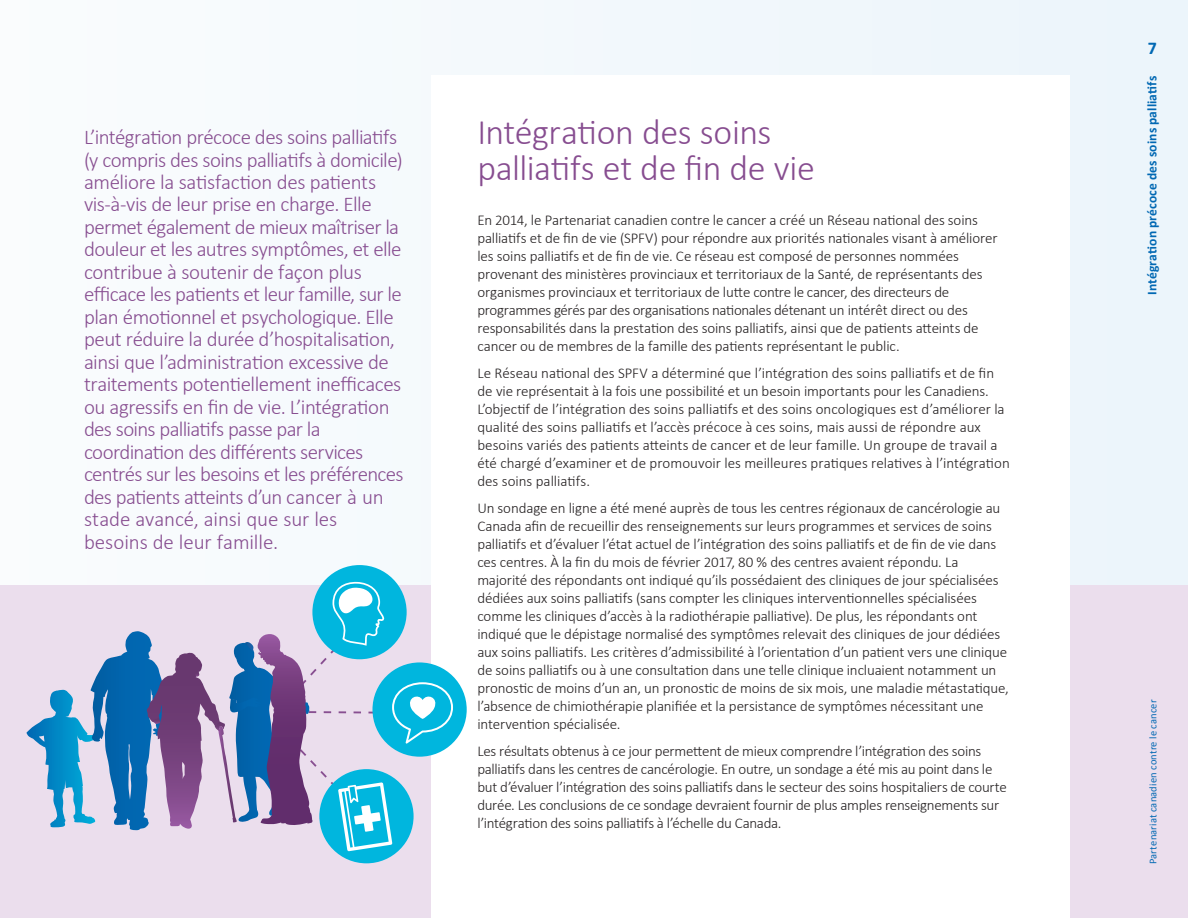
<style>
.page{position:relative;width:1188px;height:918px;background:#fff}
.page>*{position:absolute;margin:0;border:0;box-sizing:border-box;transform-origin:0 0}
.t1{font:300 36px/36px "Calibri";letter-spacing:-.01em;color:#874d90}
.t2{font:300 21px/22.5px "Calibri";letter-spacing:-.025em;color:#874d90}
.t3{font:700 18px "Calibri";color:#0168b3}
.t4{font:300 15px/18px "Calibri";letter-spacing:-.01em;color:#231f20}
.t5{font:700 13.5px "Calibri";letter-spacing:.01em;color:#0168b3}
.t6{font:10.5px "Calibri";letter-spacing:.015em;color:#0168b3}
</style>
<div class="page">
<div style="left:0;top:0;width:1188px;height:585px;background:#f6fafd"></div>
<div style="left:0;top:585px;width:1188px;height:333px;background:#ebdeed"></div>
<div style="left:431px;top:75px;width:638px;height:843px;background:#fff"></div>
<div style="left:312px;top:565px;width:95px;height:94px;background:#00b6de;border-radius:50%"></div>
<div style="left:372px;top:662px;width:95px;height:95px;background:#00b6de;border-radius:50%"></div>
<div style="left:319px;top:769px;width:95px;height:94px;background:#00b6de;border-radius:50%"></div>
<svg style="left:26px;top:581px;width:427px;height:270px"></svg>
<p class="t2" style="left:84px;top:125px;width:321px">L’intégration précoce des soins palliatifs (y compris des soins palliatifs à domicile) améliore la satisfaction des patients vis-à-vis de leur prise en charge. Elle permet également de mieux maîtriser la douleur et les autres symptômes, et elle contribue à soutenir de façon plus efficace les patients et leur famille, sur le plan émotionnel et psychologique. Elle peut réduire la durée d’hospitalisation, ainsi que l’administration excessive de traitements potentiellement inefficaces ou agressifs en fin de vie. L’intégration des soins palliatifs passe par la coordination des différents services centrés sur les besoins et les préférences des patients atteints d’un cancer à un stade avancé, ainsi que sur les besoins de leur famille.</p>
<h1 class="t1" style="left:477px;top:112px;width:339px">Intégration des soins palliatifs et de fin de vie</h1>
<p class="t4" style="left:477px;top:210px;width:522px">En 2014, le Partenariat canadien contre le cancer a créé un Réseau national des soins palliatifs et de fin de vie (SPFV) pour répondre aux priorités nationales visant à améliorer les soins palliatifs et de fin de vie. Ce réseau est composé de personnes nommées provenant des ministères provinciaux et territoriaux de la Santé, de représentants des organismes provinciaux et territoriaux de lutte contre le cancer, des directeurs de programmes gérés par des organisations nationales détenant un intérêt direct ou des responsabilités dans la prestation des soins palliatifs, ainsi que de patients atteints de cancer ou de membres de la famille des patients représentant le public.</p>
<p class="t4" style="left:477px;top:363px;width:534px">Le Réseau national des SPFV a déterminé que l’intégration des soins palliatifs et de fin de vie représentait à la fois une possibilité et un besoin importants pour les Canadiens.<br>L’objectif de l’intégration des soins palliatifs et des soins oncologiques est d’améliorer la qualité des soins palliatifs et l’accès précoce à ces soins, mais aussi de répondre aux besoins variés des patients atteints de cancer et de leur famille. Un groupe de travail a été chargé d’examiner et de promouvoir les meilleures pratiques relatives à l’intégration des soins palliatifs.</p>
<p class="t4" style="left:477px;top:498px;width:533px">Un sondage en ligne a été mené auprès de tous les centres régionaux de cancérologie au Canada afin de recueillir des renseignements sur leurs programmes et services de soins palliatifs et d’évaluer l’état actuel de l’intégration des soins palliatifs et de fin de vie dans ces centres. À la fin du mois de février 2017, 80 % des centres avaient répondu. La majorité des répondants ont indiqué qu’ils possédaient des cliniques de jour spécialisées dédiées aux soins palliatifs (sans compter les cliniques interventionnelles spécialisées comme les cliniques d’accès à la radiothérapie palliative). De plus, les répondants ont indiqué que le dépistage normalisé des symptômes relevait des cliniques de jour dédiées aux soins palliatifs. Les critères d’admissibilité à l’orientation d’un patient vers une clinique de soins palliatifs ou à une consultation dans une telle clinique incluaient notamment un pronostic de moins d’un an, un pronostic de moins de six mois, une maladie métastatique, l’absence de chimiothérapie planifiée et la persistance de symptômes nécessitant une intervention spécialisée.</p>
<p class="t4" style="left:477px;top:741px;width:531px">Les résultats obtenus à ce jour permettent de mieux comprendre l’intégration des soins palliatifs dans les centres de cancérologie. En outre, un sondage a été mis au point dans le but d’évaluer l’intégration des soins palliatifs dans le secteur des soins hospitaliers de courte durée. Les conclusions de ce sondage devraient fournir de plus amples renseignements sur l’intégration des soins palliatifs à l’échelle du Canada.</p>
<p class="t3" style="left:1148px;top:37px;width:11px">7</p>
<p class="t5" style="left:1143px;top:295px;width:221px;rotate:-90deg">Intégration précoce des soins palliatifs</p>
<p class="t6" style="left:1146px;top:864px;width:166px;rotate:-90deg">Partenariat canadien contre le cancer</p>
</div>
